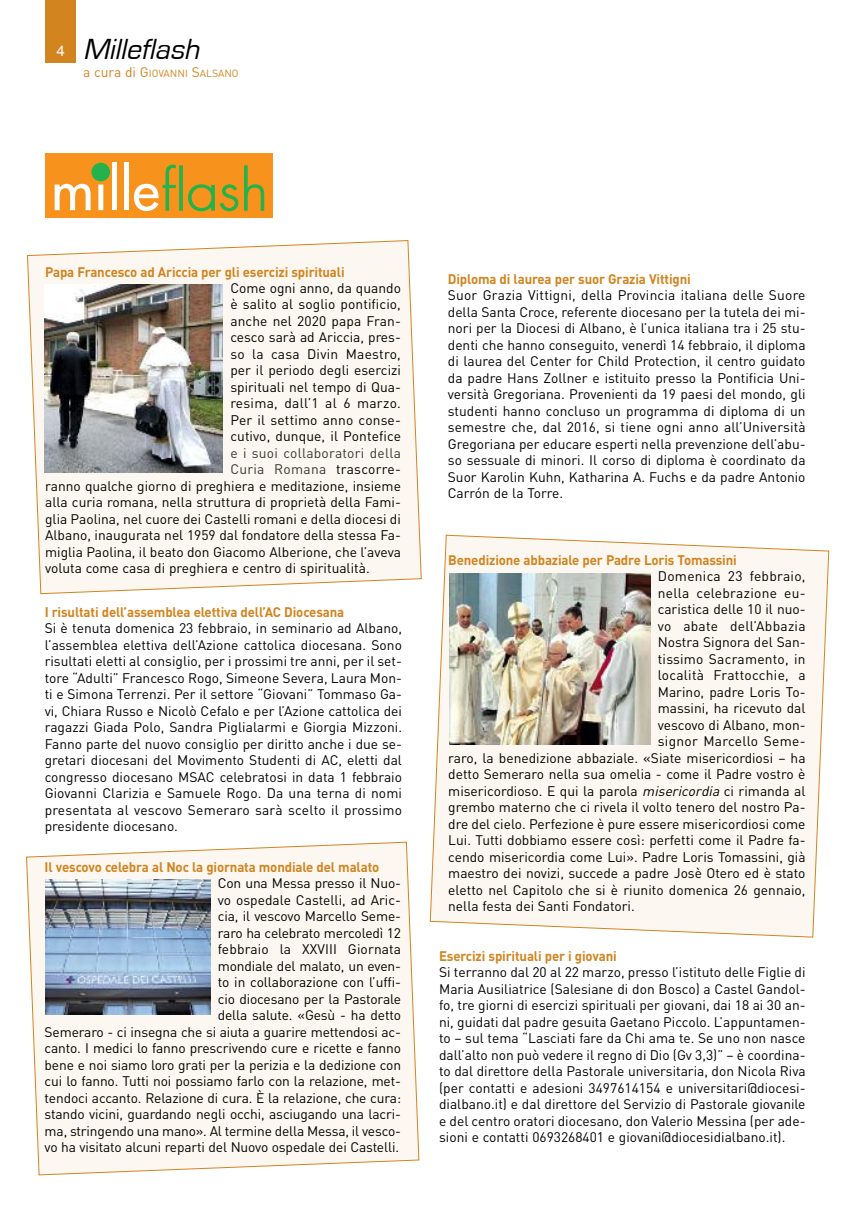
<style>
.page{position:relative;width:851px;height:1205px;background:#fff}
.page>*{position:absolute;margin:0;border:0;box-sizing:border-box;transform-origin:0 0}
.t1{font:italic 30px "Eurostile";color:#000}
.t2{font:15px "Helvetica";color:#fff}
.t3{font:13.75px/16.5px "DIN";color:#000;text-align:justify}
.t4{font:700 13.75px "DIN";letter-spacing:-.01em;color:#d2841f;scale:.96 1}
.t5{font:13.75px "DIN";letter-spacing:.02em;color:#000}
.t6{font:13.75px "DIN";letter-spacing:.02em;color:#373737}
.t7{font:10.25px "DIN";color:#d2841f}
.s1{font-size:13.75px}
.s2{color:#000}
.s3{font-style:italic}
</style>
<div class="page">
<div style="left:45px;top:0;width:31px;height:62px;background:#d2841f"></div>
<svg style="left:27px;top:240px;width:395px;height:354px"></svg>
<div style="left:45px;top:153px;width:227px;height:64px;background:#f7931d"></div>
<svg style="left:55px;top:184px;width:36px;height:26px"></svg>
<svg style="left:98px;top:181px;width:6px;height:29px"></svg>
<div style="left:111px;top:163px;width:5px;height:47px;background:#fff"></div>
<div style="left:124px;top:163px;width:5px;height:47px;background:#fff"></div>
<div style="left:91px;top:163px;width:19px;height:18px;background:#23b24b;border-radius:50%"></div>
<svg style="left:134px;top:164px;width:130px;height:47px"></svg>
<svg style="left:429px;top:534px;width:400px;height:404px"></svg>
<img style="left:45px;top:284px;width:178px;height:188px">
<img style="left:449px;top:573px;width:201px;height:171px">
<svg style="left:26px;top:841px;width:393px;height:334px"></svg>
<img style="left:45px;top:879px;width:165px;height:135px">
<p class="t2" style="left:56px;top:44px;width:10px">4</p>
<h1 class="t1" style="left:83px;top:35px;width:124px">milleflash</h1>
<p class="t7" style="left:83px;top:67px;width:157px"><span class="s1">a cura di G</span>IOVANNI <span class="s1">S</span>ALSANO</p>
<p class="t4" style="left:45px;top:264px;width:313px">Papa Francesco ad Ariccia per gli esercizi spirituali</p>
<p class="t3" style="left:230px;top:280px;width:172px">Come ogni anno, da quando è salito al soglio pontificio, anche nel 2020 papa Fran&shy;cesco sarà ad Ariccia, pres&shy;so la casa Divin Maestro, per il periodo degli esercizi spirituali nel tempo di Qua&shy;resima, dall’1 al 6 marzo.<br>Per il settimo anno conse&shy;cutivo, dunque, il Pontefice</p>
<p class="t6" style="left:230px;top:445px;width:172px">e i suoi collaboratori della</p>
<p class="t6" style="left:230px;top:461px;width:172px">Curia Romana <span class="s2">trascorre-</span></p>
<p class="t3" style="left:45px;top:478px;width:357px">ranno qualche giorno di preghiera e meditazione, insieme</p>
<p class="t3" style="left:45px;top:494px;width:357px">alla curia romana, nella struttura di proprietà della Fami-</p>
<p class="t3" style="left:45px;top:511px;width:357px">glia Paolina, nel cuore dei Castelli romani e della diocesi di</p>
<p class="t3" style="left:45px;top:527px;width:357px">Albano, inaugurata nel 1959 dal fondatore della stessa Fa-</p>
<p class="t3" style="left:45px;top:544px;width:357px">miglia Paolina, il beato don Giacomo Alberione, che l’aveva</p>
<p class="t3" style="left:45px;top:560px;width:326px">voluta come casa di preghiera e centro di spiritualità.</p>
<p class="t4" style="left:45px;top:604px;width:313px">I risultati dell’assemblea elettiva dell’AC Diocesana</p>
<p class="t3" style="left:45px;top:620px;width:359px">Si è tenuta domenica 23 febbraio, in seminario ad Albano, l’assemblea elettiva dell’Azione cattolica diocesana. Sono risultati eletti al consiglio, per i prossimi tre anni, per il set&shy;tore “Adulti” Francesco Rogo, Simeone Severa, Laura Mon&shy;ti e Simona Terrenzi. Per il settore “Giovani” Tommaso Ga&shy;vi, Chiara Russo e Nicolò Cefalo e per l’Azione cattolica dei ragazzi Giada Polo, Sandra Piglialarmi e Giorgia Mizzoni.<br>Fanno parte del nuovo consiglio per diritto anche i due se&shy;gretari diocesani del Movimento Studenti di AC, eletti dal congresso diocesano MSAC celebratosi in data 1 febbraio Giovanni Clarizia e Samuele Rogo. Da una terna di nomi presentata al vescovo Semeraro sarà scelto il prossimo presidente diocesano.</p>
<p class="t4" style="left:45px;top:859px;width:350px">Il vescovo celebra al Noc la giornata mondiale del malato</p>
<p class="t3" style="left:45px;top:875px;width:358px;text-align:right">Con una Messa presso il Nuo-<br>vo ospedale Castelli, ad Aric-<br>cia, il vescovo Marcello Seme-<br>raro ha celebrato mercoledì 12<br>febbraio la XXVIII Giornata<br>mondiale del malato, un even-<br>to in collaborazione con l’uffi-<br>cio diocesano per la Pastorale<br>della salute. «Gesù - ha detto<br>Semeraro - ci insegna che si aiuta a guarire mettendosi ac&shy;canto. I medici lo fanno prescrivendo cure e ricette e fanno bene e noi siamo loro grati per la perizia e la dedizione con cui lo fanno. Tutti noi possiamo farlo con la relazione, met&shy;tendoci accanto. Relazione di cura. È la relazione, che cura: stando vicini, guardando negli occhi, asciugando una lacri&shy;ma, stringendo una mano». Al termine della Messa, il vesco&shy;vo ha visitato alcuni reparti del Nuovo ospedale dei Castelli.</p>
<p class="t4" style="left:448px;top:271px;width:254px">Diploma di laurea per suor Grazia Vittigni</p>
<p class="t3" style="left:448px;top:287px;width:359px">Suor Grazia Vittigni, della Provincia italiana delle Suore della Santa Croce, referente diocesano per la tutela dei mi&shy;nori per la Diocesi di Albano, è l’unica italiana tra i 25 stu&shy;denti che hanno conseguito, venerdì 14 febbraio, il diploma di laurea del Center for Child Protection, il centro guidato da padre Hans Zollner e istituito presso la Pontificia Uni&shy;versità Gregoriana. Provenienti da 19 paesi del mondo, gli studenti hanno concluso un programma di diploma di un semestre che, dal 2016, si tiene ogni anno all’Università Gregoriana per educare esperti nella prevenzione dell’abu&shy;so sessuale di minori. Il corso di diploma è coordinato da Suor Karolin Kuhn, Katharina A. Fuchs e da padre Antonio Carrón de la Torre.</p>
<p class="t4" style="left:448px;top:552px;width:302px">Benedizione abbaziale per Padre Loris Tomassini</p>
<p class="t5" style="left:657px;top:568px;width:149px">Domenica 23 febbraio,</p>
<p class="t5" style="left:657px;top:585px;width:149px">nella celebrazione eu-</p>
<p class="t3" style="left:657px;top:601px;width:149px">caristica delle 10 il nuo-</p>
<p class="t5" style="left:657px;top:618px;width:149px">vo abate dell’Abbazia</p>
<p class="t3" style="left:657px;top:634px;width:149px">Nostra Signora del San-</p>
<p class="t3" style="left:657px;top:651px;width:149px">tissimo Sacramento, in</p>
<p class="t5" style="left:657px;top:667px;width:149px">località Frattocchie, a</p>
<p class="t3" style="left:657px;top:684px;width:149px">Marino, padre Loris To-</p>
<p class="t3" style="left:657px;top:700px;width:149px">massini, ha ricevuto dal</p>
<p class="t3" style="left:657px;top:717px;width:149px">vescovo di Albano, mon-</p>
<p class="t5" style="left:657px;top:733px;width:149px">signor Marcello Seme-</p>
<p class="t3" style="left:448px;top:750px;width:359px">raro, la benedizione abbaziale. «Siate misericordiosi – ha</p>
<p class="t3" style="left:448px;top:766px;width:359px">detto Semeraro nella sua omelia - come il Padre vostro è</p>
<p class="t3" style="left:448px;top:783px;width:359px">misericordioso. E qui la parola <span class="s3">misericordia</span> ci rimanda al</p>
<p class="t3" style="left:448px;top:799px;width:359px">grembo materno che ci rivela il volto tenero del nostro Pa-</p>
<p class="t3" style="left:448px;top:816px;width:359px">dre del cielo. Perfezione è pure essere misericordiosi come</p>
<p class="t3" style="left:448px;top:832px;width:359px">Lui. Tutti dobbiamo essere così: perfetti come il Padre fa-</p>
<p class="t3" style="left:448px;top:849px;width:359px">cendo misericordia come Lui». Padre Loris Tomassini, già</p>
<p class="t3" style="left:448px;top:865px;width:359px">maestro dei novizi, succede a padre Josè Otero ed è stato</p>
<p class="t3" style="left:448px;top:882px;width:359px">eletto nel Capitolo che si è riunito domenica 26 gennaio,</p>
<p class="t3" style="left:448px;top:898px;width:188px">nella festa dei Santi Fondatori.</p>
<p class="t4" style="left:439px;top:948px;width:186px">Esercizi spirituali per i giovani</p>
<p class="t3" style="left:439px;top:964px;width:368px">Si terranno dal 20 al 22 marzo, presso l’istituto delle Figlie di Maria Ausiliatrice (Salesiane di don Bosco) a Castel Gandol&shy;fo, tre giorni di esercizi spirituali per giovani, dai 18 ai 30 an&shy;ni, guidati dal padre gesuita Gaetano Piccolo. L’appuntamen&shy;to – sul tema “Lasciati fare da Chi ama te. Se uno non nasce dall’alto non può vedere il regno di Dio (Gv 3,3)” – è coordina&shy;to dal direttore della Pastorale universitaria, don Nicola Riva (per contatti e adesioni 3497614154 e universitari@diocesi&shy;dialbano.it) e dal direttore del Servizio di Pastorale giovanile e del centro oratori diocesano, don Valerio Messina (per ade&shy;sioni e contatti 0693268401 e giovani@diocesidialbano.it).</p>
</div>
